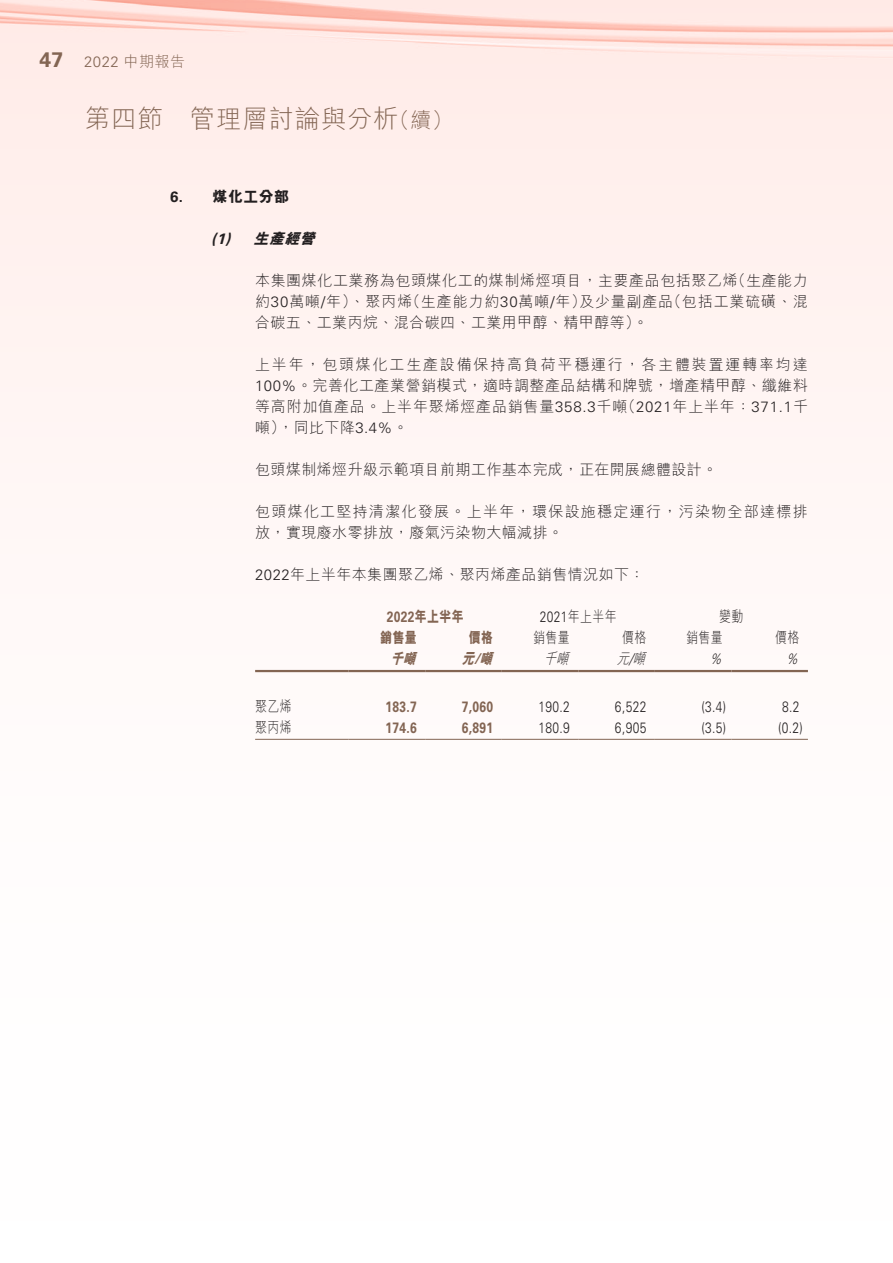
<style>
.page{position:relative;width:893px;height:1263px;background:#fff}
.page>*{position:absolute;margin:0;border:0;box-sizing:border-box;transform-origin:0 0}
.t1{font:300 25.5px "M Hei HK";letter-spacing:.03em;color:#836553}
.t2{font:300 21px "M Hei HK";color:#836553}
.t3{font:700 21px "Univers LT Std";color:#836553}
.t4{font:300 15px/21px "M Hei HK";letter-spacing:.04em;color:#231f20}
.t5{font:300 15px/21px "M Hei HK";letter-spacing:.12em;color:#231f20}
.t6{font:300 15px/21px "M Hei HK";letter-spacing:.085em;color:#231f20}
.t7{font:300 15px "Univers LT Std";letter-spacing:.03em;color:#231f20;scale:.8 1}
.t8{font:700 15px "Univers LT Std";letter-spacing:.03em;color:#836553;scale:.8 1}
.t9{font:300 15px "M Hei HK";letter-spacing:.04em;color:#231f20;scale:.8 1}
.t10{font:300 15px "Univers LT Std";letter-spacing:.03em;color:#231f20}
.t11{font:300 15px "Univers LT Std";color:#836553}
.t12{font:800 15px "M Hei HK";letter-spacing:.03em;color:#231f20}
.t13{font:800 15px "M Hei HK";color:#836553;scale:.8 1}
.t14{font:italic 300 15px "M Hei HK";color:#231f20;scale:.8 1}
.t15{font:italic 800 15px "M Hei HK";color:#836553;scale:.8 1}
.t16{font:italic 800 15px "M Hei HK";color:#231f20}
.t17{font:italic 700 15px "Univers LT Std";color:#231f20}
.t18{font:700 15px "Univers LT Std";color:#231f20}
.t19{font:italic 300 15px "Univers LT Std";color:#231f20;scale:.8 1}
.s1{font-family:"M Hei HK"}
.s2{font-family:"Univers LT Std"}
.s3{font-family:"M Hei HK";font-weight:800}
.s4{font-family:"Univers LT Std";font-weight:700}
</style>
<div class="page">
<hr style="left:255px;top:670px;width:94px;height:2px;background:#836553">
<hr style="left:349px;top:670px;width:76px;height:2px;background:#836553">
<hr style="left:425px;top:670px;width:77px;height:2px;background:#836553">
<hr style="left:502px;top:670px;width:76px;height:2px;background:#836553">
<hr style="left:578px;top:670px;width:77px;height:2px;background:#836553">
<hr style="left:655px;top:670px;width:76px;height:2px;background:#836553">
<hr style="left:731px;top:670px;width:77px;height:2px;background:#836553">
<hr style="left:255px;top:739px;width:94px;height:1px;background:#836553">
<hr style="left:349px;top:739px;width:76px;height:1px;background:#836553">
<hr style="left:425px;top:739px;width:77px;height:1px;background:#836553">
<hr style="left:502px;top:739px;width:76px;height:1px;background:#836553">
<hr style="left:578px;top:739px;width:77px;height:1px;background:#836553">
<hr style="left:655px;top:739px;width:76px;height:1px;background:#836553">
<hr style="left:731px;top:739px;width:77px;height:1px;background:#836553">
<h2 class="t3" style="left:40px;top:48px;width:25px">47</h2>
<p class="t11" style="left:84px;top:53px;width:102px">2022 <span class="s1">中期報告</span></p>
<h1 class="t1" style="left:85px;top:106px;width:79px">第四節</h1>
<h1 class="t1" style="left:190px;top:106px;width:210px">管理層討論與分析</h1>
<h2 class="t2" style="left:389px;top:110px;width:65px">（續(</h2>
<p class="t18" style="left:170px;top:188px;width:14px">6.</p>
<p class="t12" style="left:213px;top:189px;width:78px">煤化工分部</p>
<p class="t17" style="left:211px;top:230px;width:20px">1(</p>
<p class="t17" style="left:225px;top:230px;width:11px">)</p>
<p class="t16" style="left:254px;top:231px;width:67px">生產經營</p>
<p class="t4" style="left:731px;top:270px;width:79px">（生產能力</p>
<p class="t4" style="left:667px;top:270px;width:143px;text-indent:-411px">本集團煤化工業務為包頭煤化工的煤制烯烴項目，主要產品包括聚乙烯<br>（包括工業硫磺、混</p>
<p class="t4" style="left:255px;top:291px;width:394px">約<span class="s2">30</span>萬噸年<span class="s2">/</span> ）、聚丙烯<br>合碳五、工業丙烷、混合碳四、工業用甲醇、精甲醇等。(</p>
<p class="t5" style="left:255px;top:354px;width:554px">上半年，包頭煤化工生產設備保持高負荷平穩運行，各主體裝置運轉率均達<br><span class="s2">100%</span>。完善化工產業營銷模式，適時調整產品結構和牌號，增產精甲醇、纖維料</p>
<p class="t10" style="left:621px;top:398px;width:189px"><span class="s1">（</span>2021<span class="s1">年上半年：</span>371.1<span class="s1">千</span></p>
<p class="t4" style="left:406px;top:291px;width:182px">（生產能力約<span class="s2">30</span>萬噸年<span class="s2">/</span> ）</p>
<p class="t4" style="left:579px;top:291px;width:96px">及少量副產品</p>
<p class="t4" style="left:255px;top:396px;width:374px">等高附加值產品。上半年聚烯烴產品銷售量<span class="s2">358.3</span>千噸噸，）同比下降<span class="s2">3.4%</span>。</p>
<p class="t4" style="left:255px;top:459px;width:464px">包頭煤制烯烴升級示範項目前期工作基本完成，正在開展總體設計。</p>
<p class="t6" style="left:255px;top:501px;width:554px">包頭煤化工堅持清潔化發展。上半年，環保設施穩定運行，污染物全部達標排放，實現廢水零排放，廢氣污染物大幅減排。</p>
<p class="t4" style="left:255px;top:564px;width:391px"><span class="s2">2022</span>年上半年本集團聚乙烯、聚丙烯產品銷售情況如下：</p>
<p class="t9" style="left:719px;top:609px;width:32px">變動</p>
<p class="t7" style="left:540px;top:608px;width:98px">2021<span class="s1">年上半年</span></p>
<p class="t8" style="left:387px;top:608px;width:98px">2022<span class="s3">年上半年</span></p>
<p class="t9" style="left:255px;top:699px;width:47px">聚乙烯</p>
<p class="t9" style="left:255px;top:720px;width:47px">聚丙烯</p>
<p class="t13" style="left:380px;top:630px;width:47px">銷售量</p>
<p class="t13" style="left:469px;top:630px;width:32px">價格</p>
<p class="t9" style="left:533px;top:630px;width:47px">銷售量</p>
<p class="t9" style="left:622px;top:630px;width:32px">價格</p>
<p class="t9" style="left:686px;top:630px;width:47px">銷售量</p>
<p class="t9" style="left:775px;top:630px;width:32px">價格</p>
<p class="t15" style="left:391px;top:651px;width:37px">千噸</p>
<p class="t15" style="left:474px;top:651px;width:28px">噸<span class="s4">/</span></p>
<p class="t15" style="left:462px;top:651px;width:21px">元</p>
<p class="t14" style="left:544px;top:651px;width:37px">千噸</p>
<p class="t14" style="left:629px;top:651px;width:26px">噸<span class="s2">/</span></p>
<p class="t14" style="left:617px;top:651px;width:21px">元</p>
<p class="t19" style="left:709px;top:650px;width:23px">%</p>
<p class="t19" style="left:786px;top:650px;width:23px">%</p>
<p class="t8" style="left:385px;top:698px;width:41px">183.7</p>
<p class="t8" style="left:462px;top:698px;width:41px">7,060</p>
<p class="t7" style="left:538px;top:698px;width:41px">190.2</p>
<p class="t7" style="left:615px;top:698px;width:41px">6,522</p>
<p class="t7" style="left:701px;top:698px;width:32px">)3.4(</p>
<p class="t7" style="left:782px;top:698px;width:23px">8.2</p>
<p class="t8" style="left:385px;top:719px;width:41px">174.6</p>
<p class="t8" style="left:462px;top:719px;width:41px">6,891</p>
<p class="t7" style="left:538px;top:719px;width:41px">180.9</p>
<p class="t7" style="left:615px;top:719px;width:41px">6,905</p>
<p class="t7" style="left:701px;top:719px;width:32px">)3.5(</p>
<p class="t7" style="left:778px;top:719px;width:32px">)0.2(</p>
</div>
